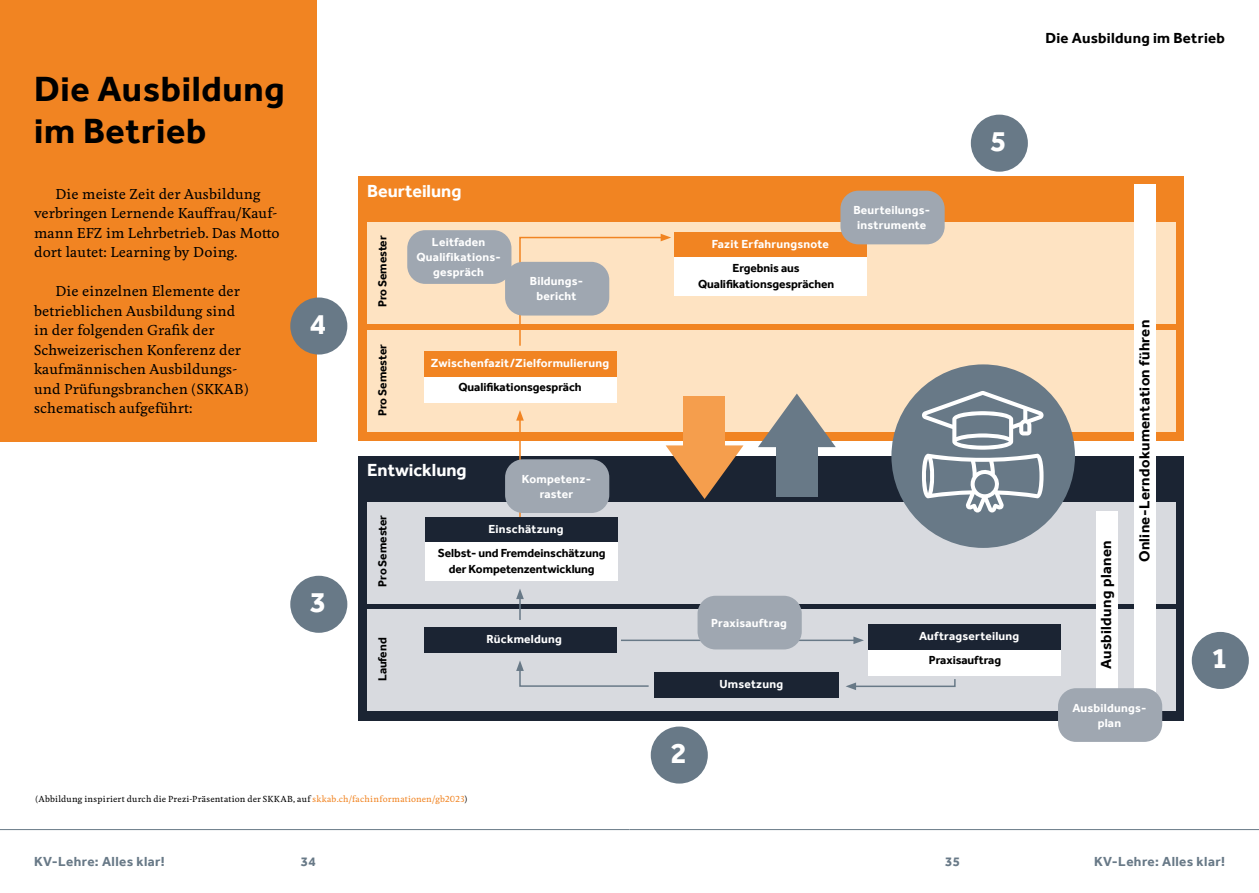
<style>
.page{position:relative;width:1259px;height:893px;background:#fff}
.page>*{position:absolute;margin:0;border:0;box-sizing:border-box;transform-origin:0 0}
.t1{font:700 36px/42px "Effra";letter-spacing:.02em;color:#000}
.t2{font:700 30px "Effra";color:#fff}
.t3{font:700 18px "Effra";color:#fff}
.t4{font:700 15px "Effra";letter-spacing:.025em;color:#000}
.t5{font:500 13.5px/19.5px "Feijoa";letter-spacing:.01em;color:#000}
.t6{font:700 13.5px "Effra";letter-spacing:.03em;color:#687987}
.t7{font:700 12px/15px "Effra";letter-spacing:.02em;color:#fff;text-align:center}
.t8{font:700 12px/15.8px "Effra";letter-spacing:-.005em;color:#000;text-align:center}
.t9{font:500 8.25px "Feijoa";letter-spacing:.03em;color:#000}
.s1{color:#f18422}
</style>
<div class="page">
<hr style="left:0;top:829px;width:629px;height:1px;background:#687987">
<hr style="left:629px;top:829px;width:630px;height:1px;background:#687987">
<div style="left:358px;top:177px;width:825px;height:264px;background:#f18422"></div>
<div style="left:358px;top:456px;width:825px;height:265px;background:#1b2433"></div>
<div style="left:0;top:0;width:317px;height:441px;background:#f18422"></div>
<div style="left:367px;top:330px;width:809px;height:102px;background:#fee3c2"></div>
<div style="left:367px;top:610px;width:809px;height:101px;background:#d8dadf"></div>
<div style="left:367px;top:222px;width:809px;height:102px;background:#fee3c2"></div>
<div style="left:367px;top:502px;width:809px;height:101px;background:#d8dadf"></div>
<div style="left:1134px;top:184px;width:21px;height:514px;background:#fff"></div>
<div style="left:1096px;top:511px;width:21px;height:187px;background:#fff"></div>
<div style="left:407px;top:230px;width:104px;height:54px;background:#9fa7b1;border-radius:18px"></div>
<div style="left:1058px;top:688px;width:104px;height:54px;background:#9fa7b1;border-radius:18px"></div>
<hr style="left:621px;top:640px;width:234px;height:1px;background:#687987">
<svg style="left:853px;top:636px;width:11px;height:8px"></svg>
<svg style="left:516px;top:661px;width:133px;height:26px"></svg>
<hr style="left:519px;top:597px;width:2px;height:23px;background:#687987">
<svg style="left:516px;top:589px;width:8px;height:10px"></svg>
<hr style="left:519px;top:418px;width:2px;height:105px;background:#f18422">
<svg style="left:516px;top:410px;width:8px;height:11px"></svg>
<svg style="left:518px;top:234px;width:153px;height:112px"></svg>
<div style="left:683px;top:396px;width:41px;height:49px;background:#f59e4d"></div>
<svg style="left:665px;top:445px;width:78px;height:54px"></svg>
<div style="left:777px;top:447px;width:41px;height:49px;background:#687987"></div>
<svg style="left:758px;top:394px;width:78px;height:53px"></svg>
<div style="left:505px;top:262px;width:104px;height:54px;background:#9fa7b1;border-radius:18px"></div>
<div style="left:697px;top:596px;width:104px;height:53px;background:#9fa7b1;border-radius:18px"></div>
<div style="left:674px;top:232px;width:192px;height:26px;background:#f18422"></div>
<div style="left:674px;top:258px;width:192px;height:38px;background:#fff"></div>
<div style="left:840px;top:191px;width:104px;height:53px;background:#9fa7b1;border-radius:18px"></div>
<svg style="left:846px;top:679px;width:110px;height:11px"></svg>
<div style="left:425px;top:517px;width:193px;height:26px;background:#1b2433"></div>
<div style="left:425px;top:543px;width:193px;height:38px;background:#fff"></div>
<div style="left:505px;top:459px;width:104px;height:54px;background:#9fa7b1;border-radius:18px"></div>
<div style="left:423px;top:351px;width:193px;height:26px;background:#f18422"></div>
<div style="left:423px;top:377px;width:193px;height:25px;background:#fff"></div>
<div style="left:868px;top:624px;width:193px;height:26px;background:#1b2433"></div>
<div style="left:868px;top:650px;width:193px;height:25px;background:#fff"></div>
<div style="left:423px;top:628px;width:193px;height:25px;background:#1b2433"></div>
<div style="left:654px;top:672px;width:185px;height:25px;background:#1b2433"></div>
<div style="left:891px;top:364px;width:184px;height:184px;background:#687987;border-radius:50%"></div>
<svg style="left:922px;top:391px;width:121px;height:121px"></svg>
<div style="left:1191px;top:632px;width:57px;height:57px;background:#687987;border-radius:50%"></div>
<div style="left:651px;top:726px;width:57px;height:58px;background:#687987;border-radius:50%"></div>
<div style="left:290px;top:576px;width:57px;height:57px;background:#687987;border-radius:50%"></div>
<div style="left:290px;top:297px;width:57px;height:58px;background:#687987;border-radius:50%"></div>
<div style="left:971px;top:115px;width:57px;height:57px;background:#687987;border-radius:50%"></div>
<h1 class="t1" style="left:34px;top:68px;width:252px">Die Ausbildung im Betrieb</h1>
<p class="t5" style="left:34px;top:184px;width:247px;text-indent:21px">Die meiste Zeit der Ausbildung verbringen Lernende Kauffrau/Kauf&shy;mann EFZ im Lehrbetrieb. Das Motto dort lautet: Learning by Doing.</p>
<p class="t5" style="left:34px;top:282px;width:216px;text-indent:21px">Die einzelnen Elemente der betrieblichen Ausbildung sind in der folgenden Grafik der<br>Schweizerischen Konferenz der kaufmännischen Ausbildungs&shy;und Prüfungsbranchen (SKKAB) schematisch aufgeführt:</p>
<h2 class="t2" style="left:310px;top:306px;width:18px">4</h2>
<h2 class="t2" style="left:310px;top:584px;width:17px">3</h2>
<h3 class="t3" style="left:367px;top:180px;width:96px">Beurteilung</h3>
<p class="t8" style="left:374px;top:307px;width:73px;rotate:-90deg">Pro Semester</p>
<p class="t7" style="left:416px;top:234px;width:86px">Leitfaden<br>Qualifikations&shy;gespräch</p>
<p class="t7" style="left:530px;top:274px;width:55px">Bildungs&shy;bericht</p>
<p class="t8" style="left:374px;top:416px;width:73px;rotate:-90deg">Pro Semester</p>
<p class="t7" style="left:431px;top:355px;width:180px">Zwischenfazit/Zielformulierung</p>
<p class="t8" style="left:458px;top:379px;width:125px">Qualifikationsgespräch</p>
<h3 class="t3" style="left:367px;top:459px;width:101px">Entwicklung</h3>
<p class="t7" style="left:522px;top:471px;width:69px">Kompetenz&shy;raster</p>
<p class="t8" style="left:374px;top:587px;width:73px;rotate:-90deg">Pro Semester</p>
<p class="t8" style="left:374px;top:681px;width:45px;rotate:-90deg">Laufend</p>
<p class="t7" style="left:488px;top:521px;width:77px">Einschätzung</p>
<p class="t8" style="left:438px;top:545px;width:169px">Selbst- und Fremdeinschätzung der Kompetenzentwicklung</p>
<p class="t7" style="left:486px;top:632px;width:77px">Rückmeldung</p>
<p class="t9" style="left:35px;top:794px;width:433px">(Abbildung inspiriert durch die Prezi-Präsentation der SKKAB, auf <span class="s1">skkab.ch/fachinformationen/gb2023</span>)</p>
<p class="t4" style="left:1045px;top:29px;width:181px">Die Ausbildung im Betrieb</p>
<p class="t7" style="left:712px;top:236px;width:119px">Fazit Erfahrungsnote</p>
<p class="t8" style="left:698px;top:260px;width:138px">Ergebnis aus<br>Qualifikationsgesprächen</p>
<p class="t7" style="left:853px;top:202px;width:78px">Beurteilungs&shy;instrumente</p>
<h2 class="t2" style="left:991px;top:123px;width:17px">5</h2>
<h2 class="t2" style="left:671px;top:735px;width:17px">2</h2>
<p class="t7" style="left:711px;top:615px;width:77px">Praxisauftrag</p>
<p class="t7" style="left:719px;top:676px;width:65px">Umsetzung</p>
<p class="t7" style="left:919px;top:628px;width:102px">Auftragserteilung</p>
<p class="t8" style="left:929px;top:652px;width:74px">Praxisauftrag</p>
<p class="t4" style="left:1097px;top:669px;width:130px;rotate:-90deg">Ausbildung planen</p>
<p class="t4" style="left:1135px;top:562px;width:244px;rotate:-90deg">Online-Lerndokumentation führen</p>
<p class="t7" style="left:1072px;top:700px;width:75px">Ausbildungs&shy;plan</p>
<h2 class="t2" style="left:1212px;top:640px;width:15px">1</h2>
<p class="t6" style="left:34px;top:853px;width:132px">KV-Lehre: Alles klar!</p>
<p class="t6" style="left:301px;top:854px;width:16px">34</p>
<p class="t6" style="left:945px;top:854px;width:16px">35</p>
<p class="t6" style="left:1094px;top:853px;width:132px">KV-Lehre: Alles klar!</p>
</div>
